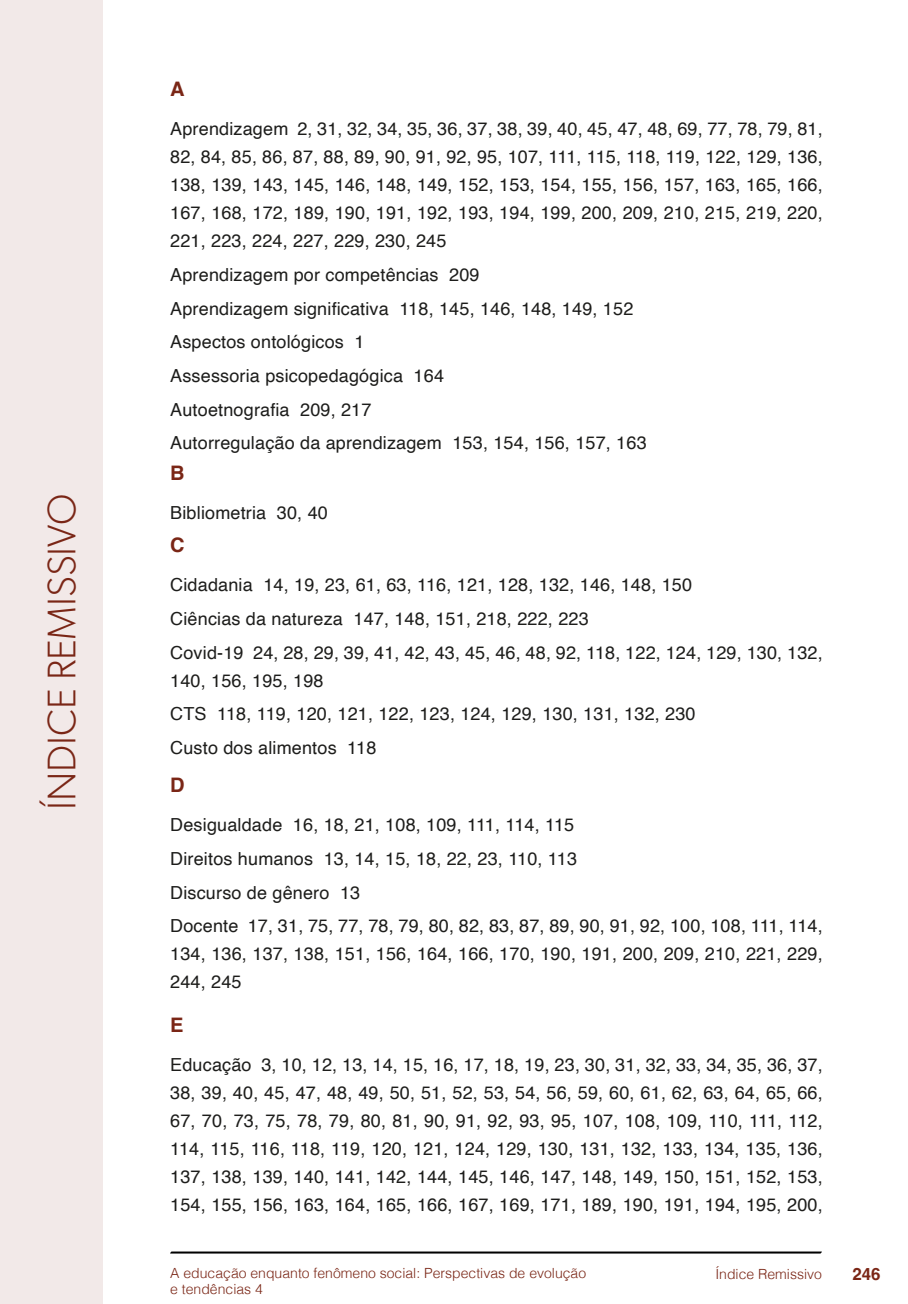
<style>
.page{position:relative;width:908px;height:1304px;background:#fff}
.page>*{position:absolute;margin:0;border:0;box-sizing:border-box;transform-origin:0 0}
.t1{font:300 40px "Gibson";color:#7a2616}
.t2{font:700 20px "Helvetica";color:#7a2616}
.t3{font:18px/33.6px "Helvetica";letter-spacing:.01em;color:#1d1d1b}
.t4{font:700 16.8px "Helvetica";color:#7a2616}
.t5{font:300 14px "Helvetica";color:#7a2616}
</style>
<div class="page">
<svg style="left:170px;top:1251px;width:651px;height:3px"></svg>
<div style="left:0;top:0;width:103px;height:1304px;background:#f2e9e8"></div>
<h1 class="t1" style="left:37px;top:810px;width:317px;rotate:-90deg">ÍNDICE REMISSIVO</h1>
<p class="t2" style="left:170px;top:77px;width:16px">A</p>
<p class="t3" style="left:170px;top:116px;width:653px;line-height:28px;text-align:justify">Aprendizagem 2, 31, 32, 34, 35, 36, 37, 38, 39, 40, 45, 47, 48, 69, 77, 78, 79, 81, 82, 84, 85, 86, 87, 88, 89, 90, 91, 92, 95, 107, 111, 115, 118, 119, 122, 129, 136, 138, 139, 143, 145, 146, 148, 149, 152, 153, 154, 155, 156, 157, 163, 165, 166, 167, 168, 172, 189, 190, 191, 192, 193, 194, 199, 200, 209, 210, 215, 219, 220, 221, 223, 224, 227, 229, 230, 245</p>
<p class="t3" style="left:170px;top:258px;width:478px">Aprendizagem por competências 209<br>Aprendizagem significativa 118, 145, 146, 148, 149, 152<br>Aspectos ontológicos 1<br>Assessoria psicopedagógica 164<br>Autoetnografia 209, 217<br>Autorregulação da aprendizagem 153, 154, 156, 157, 163</p>
<p class="t2" style="left:170px;top:461px;width:16px">B</p>
<p class="t3" style="left:170px;top:497px;width:159px">Bibliometria 30, 40</p>
<p class="t2" style="left:170px;top:533px;width:16px">C</p>
<p class="t3" style="left:170px;top:569px;width:653px">Cidadania 14, 19, 23, 61, 63, 116, 121, 128, 132, 146, 148, 150<br>Ciências da natureza 147, 148, 151, 218, 222, 223<br>Covid-19 24, 28, 29, 39, 41, 42, 43, 45, 46, 48, 92, 118, 122, 124, 129, 130, 132,</p>
<p class="t3" style="left:170px;top:664px;width:526px">140, 156, 195, 198<br>CTS 118, 119, 120, 121, 122, 123, 124, 129, 130, 131, 132, 230<br>Custo dos alimentos 118</p>
<p class="t2" style="left:170px;top:773px;width:16px">D</p>
<p class="t3" style="left:170px;top:809px;width:653px">Desigualdade 16, 18, 21, 108, 109, 111, 114, 115<br>Direitos humanos 13, 14, 15, 18, 22, 23, 110, 113<br>Discurso de gênero 13<br>Docente 17, 31, 75, 77, 78, 79, 80, 82, 83, 87, 89, 90, 91, 92, 100, 108, 111, 114,</p>
<p class="t3" style="left:170px;top:941px;width:653px;line-height:28px">134, 136, 137, 138, 151, 156, 164, 166, 170, 190, 191, 200, 209, 210, 221, 229,<br>244, 245</p>
<p class="t2" style="left:170px;top:1013px;width:15px">E</p>
<p class="t3" style="left:170px;top:1052px;width:653px;line-height:28px;text-align:justify">Educação 3, 10, 12, 13, 14, 15, 16, 17, 18, 19, 23, 30, 31, 32, 33, 34, 35, 36, 37, 38, 39, 40, 45, 47, 48, 49, 50, 51, 52, 53, 54, 56, 59, 60, 61, 62, 63, 64, 65, 66, 67, 70, 73, 75, 78, 79, 80, 81, 90, 91, 92, 93, 95, 107, 108, 109, 110, 111, 112, 114, 115, 116, 118, 119, 120, 121, 124, 129, 130, 131, 132, 133, 134, 135, 136, 137, 138, 139, 140, 141, 142, 144, 145, 146, 147, 148, 149, 150, 151, 152, 153, 154, 155, 156, 163, 164, 165, 166, 167, 169, 171, 189, 190, 191, 194, 195, 200,</p>
<p class="t5" style="left:715px;top:1262px;width:108px">Índice Remissivo</p>
<p class="t5" style="left:170px;top:1261px;width:417px">A educação enquanto fenômeno social: Perspectivas de evolução</p>
<p class="t4" style="left:851px;top:1264px;width:30px">246</p>
<p class="t5" style="left:170px;top:1277px;width:94px">e tendências 4</p>
</div>
